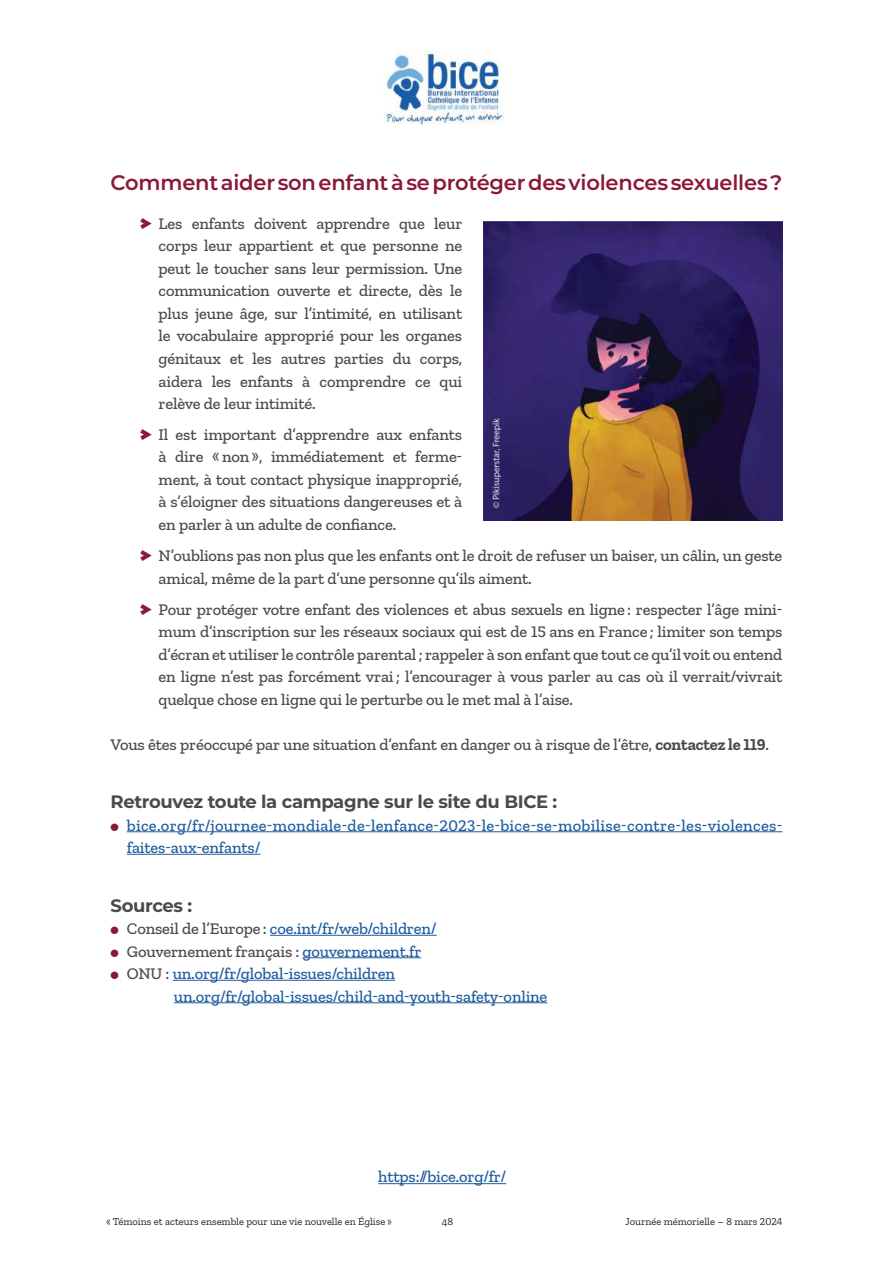
<style>
.page{position:relative;width:893px;height:1263px;background:#fff}
.page>*{position:absolute;margin:0;border:0;box-sizing:border-box;transform-origin:0 0}
.t1{font:600 21px "Montserrat";letter-spacing:-.01em;color:#8a1938}
.t2{font:700 18px "Montserrat";letter-spacing:-.02em;color:#4a4a4c}
.t3{font:500 16.5px/22.5px "Zilla Slab";letter-spacing:-.01em;color:#4a4a4c;text-align:justify}
.t4{font:500 16.5px/22.5px "Zilla Slab";letter-spacing:-.01em;color:#205d9e}
.t5{font:500 16.5px/22.5px "Zilla Slab";letter-spacing:.015em;color:#205d9e}
.t6{font:10.5px "Zilla Slab";color:#221f1f}
.s1{font-family:"Arrowstfb";font-weight:400;font-size:13.5px;color:#8a1938}
.s2{font-weight:700}
.s3{color:#8a1938}
.s4{color:#4a4a4c}
.s5{color:#205d9e}
</style>
<div class="page">
<hr style="left:127px;top:831px;width:655px;height:1px;background:#205d9e">
<hr style="left:127px;top:854px;width:133px;height:1px;background:#205d9e">
<hr style="left:270px;top:935px;width:167px;height:1px;background:#205d9e">
<hr style="left:303px;top:957px;width:118px;height:1px;background:#205d9e">
<hr style="left:173px;top:980px;width:222px;height:1px;background:#205d9e">
<hr style="left:174px;top:1002px;width:373px;height:1px;background:#205d9e">
<img style="left:483px;top:222px;width:299px;height:299px">
<hr style="left:378px;top:1183px;width:128px;height:1px;background:#205d9e">
<img style="left:383px;top:51px;width:121px;height:74px">
<p class="t1" style="left:111px;top:172px;width:673px">Comment aider son enfant à se protéger des violences sexuelles ?</p>
<p class="t3" style="left:159px;top:213px;width:305px;text-indent:-18px"><span class="s1">p</span> Les enfants doivent apprendre que leur corps leur appartient et que personne ne peut le toucher sans leur permission. Une communication ouverte et directe, dès le plus jeune âge, sur l’intimité, en utilisant le vocabulaire approprié pour les organes génitaux et les autres parties du corps, aidera les enfants à comprendre ce qui relève de leur intimité.</p>
<p class="t3" style="left:159px;top:423px;width:305px;text-indent:-18px"><span class="s1">p</span> Il est important d’apprendre aux enfants à dire « non », immédiatement et ferme&shy;ment, à tout contact physique inapproprié, à s’éloigner des situations dangereuses et à en parler à un adulte de confiance.</p>
<p class="t3" style="left:159px;top:544px;width:625px;text-indent:-18px"><span class="s1">p</span> N’oublions pas non plus que les enfants ont le droit de refuser un baiser, un câlin, un geste amical, même de la part d’une personne qu’ils aiment.</p>
<p class="t3" style="left:159px;top:598px;width:625px;text-indent:-18px"><span class="s1">p</span> Pour protéger votre enfant des violences et abus sexuels en ligne : respecter l’âge mini&shy;mum d’inscription sur les réseaux sociaux qui est de 15 ans en France ; limiter son temps d’écran et utiliser le contrôle parental ; rappeler à son enfant que tout ce qu’il voit ou entend en ligne n’est pas forcément vrai ; l’encourager à vous parler au cas où il verrait/vivrait quelque chose en ligne qui le perturbe ou le met mal à l’aise.</p>
<p class="t3" style="left:111px;top:733px;width:660px">Vous êtes préoccupé par une situation d’enfant en danger ou à risque de l’être, <span class="s2">contactez le 119</span>.</p>
<p class="t2" style="left:111px;top:792px;width:448px">Retrouvez toute la campagne sur le site du BICE :</p>
<p class="t5" style="left:127px;top:814px;width:657px;text-indent:-16px"><span class="s3">●</span> bice.org/fr/journee-mondiale-de-lenfance-2023-le-bice-se-mobilise-contre-les-violences&shy;faites-aux-enfants/</p>
<p class="t2" style="left:111px;top:895px;width:83px">Sources :</p>
<p class="t4" style="left:111px;top:917px;width:328px"><span class="s3">●</span> <span class="s4">Conseil de l’Europe :</span> coe.int/fr/web/children/</p>
<p class="t3" style="left:111px;top:940px;width:312px"><span class="s3">●</span> Gouvernement français : <span class="s5">gouvernement.fr</span></p>
<p class="t4" style="left:174px;top:962px;width:375px;text-indent:-63px"><span class="s3">●</span> <span class="s4">ONU :</span> un.org/fr/global-issues/children un.org/fr/global-issues/child-and-youth-safety-online</p>
<p class="t4" style="left:378px;top:1166px;width:129px">https://bice.org/fr/</p>
<p class="t6" style="left:106px;top:1215px;width:287px">« Témoins et acteurs ensemble pour une vie nouvelle en Église »</p>
<p class="t6" style="left:442px;top:1217px;width:13px">48</p>
<p class="t6" style="left:625px;top:1215px;width:159px">Journée mémorielle – 8 mars 2024</p>
</div>
